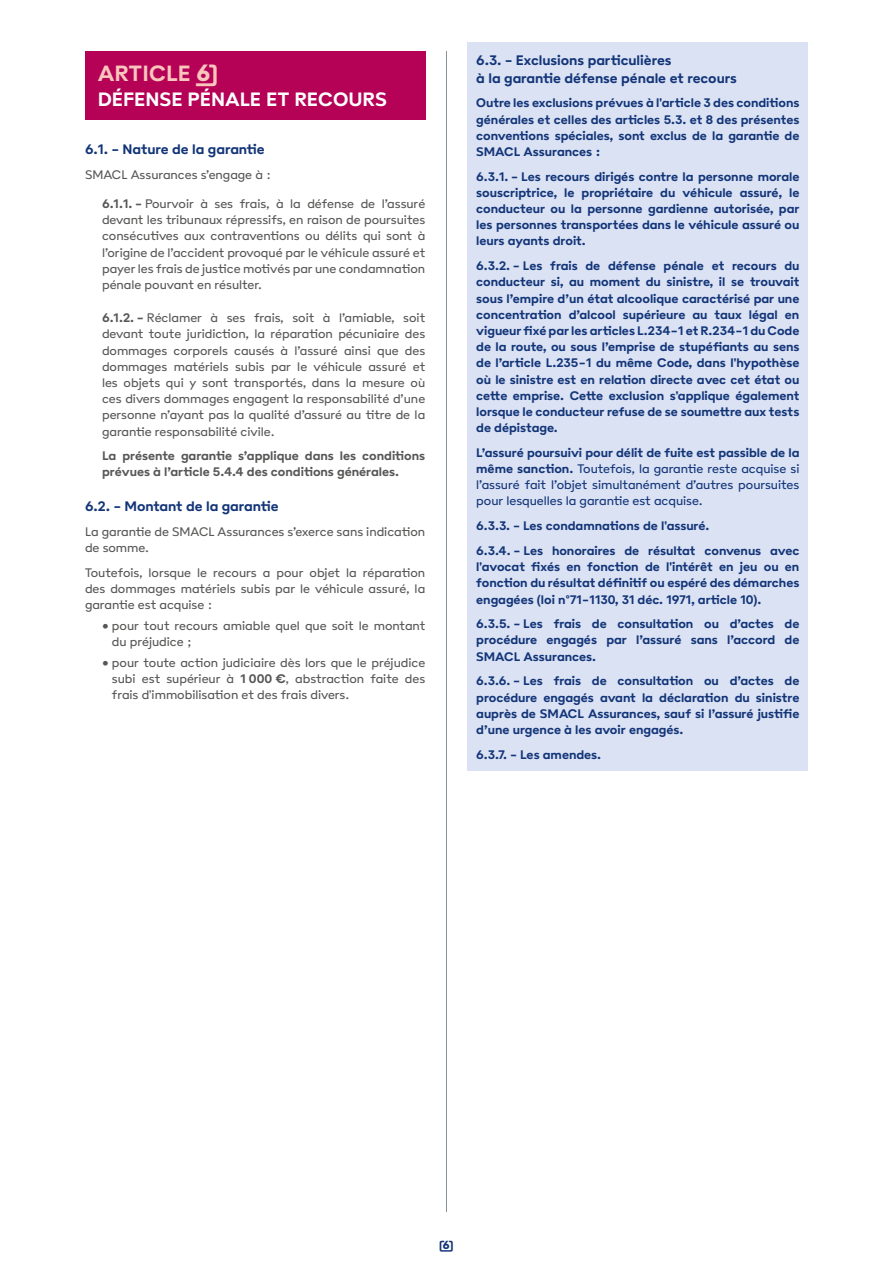
<style>
.page{position:relative;width:893px;height:1263px;background:#fff}
.page>*{position:absolute;margin:0;border:0;box-sizing:border-box;transform-origin:0 0}
.t1{font:700 24px "Poligon";color:#f9c6bd}
.t2{font:700 21px "Poligon";color:#fff}
.t3{font:700 15px/18px "Poligon";color:#133578}
.t4{font:700 13.5px/16.2px "Poligon";color:#133578;text-align:justify}
.t5{font:13.5px/16.2px "Poligon";color:#575756;text-align:justify}
.t6{font:13.5px/16.2px "Poligon";color:#133578;text-align:justify}
.t7{font:700 13.5px/16.2px "Poligon";color:#575756}
.t8{font:12px "Poligon Black Link";color:#133578}
.s1{font-family:"Poligon Black Link";font-weight:400}
.s2{font-weight:700}
</style>
<div class="page">
<hr style="left:446px;top:51px;width:1px;height:1161px;background:#859198">
<div style="left:85px;top:51px;width:340px;height:68px;background:#b50156"></div>
<div style="left:468px;top:43px;width:340px;height:52px;background:#dae2f4"></div>
<div style="left:468px;top:87px;width:340px;height:81px;background:#dae2f4"></div>
<div style="left:468px;top:160px;width:340px;height:97px;background:#dae2f4"></div>
<div style="left:468px;top:249px;width:340px;height:195px;background:#dae2f4"></div>
<div style="left:468px;top:436px;width:340px;height:81px;background:#dae2f4"></div>
<div style="left:468px;top:509px;width:340px;height:33px;background:#dae2f4"></div>
<div style="left:468px;top:534px;width:340px;height:81px;background:#dae2f4"></div>
<div style="left:468px;top:607px;width:340px;height:65px;background:#dae2f4"></div>
<div style="left:468px;top:665px;width:340px;height:81px;background:#dae2f4"></div>
<div style="left:468px;top:738px;width:340px;height:32px;background:#dae2f4"></div>
<h1 class="t1" style="left:98px;top:58px;width:122px">ARTICLE <span class="s1">6</span></h1>
<h2 class="t2" style="left:98px;top:87px;width:291px">DÉFENSE PÉNALE ET RECOURS</h2>
<p class="t3" style="left:85px;top:140px;width:181px">6.1. - Nature de la garantie</p>
<p class="t5" style="left:102px;top:160px;width:325px;line-height:29px;text-indent:-17px">SMACL Assurances s’engage à :<br><span class="s2">6.1.1. -</span> Pourvoir à ses frais, à la défense de l’assuré</p>
<p class="t5" style="left:102px;top:211px;width:325px">devant les tribunaux répressifs, en raison de poursuites consécutives aux contraventions ou délits qui sont à l’origine de l’accident provoqué par le véhicule assuré et payer les frais de justice motivés par une condamnation pénale pouvant en résulter.</p>
<p class="t5" style="left:102px;top:309px;width:325px"><span class="s2">6.1.2. -</span> Réclamer à ses frais, soit à l’amiable, soit devant toute juridiction, la réparation pécuniaire des dommages corporels causés à l’assuré ainsi que des dommages matériels subis par le véhicule assuré et les objets qui y sont transportés, dans la mesure où ces divers dommages engagent la responsabilité d’une personne n’ayant pas la qualité d’assuré au titre de la garantie responsabilité civile.</p>
<p class="t7" style="left:102px;top:447px;width:325px">La présente garantie s’applique dans les conditions prévues à l’article 5.4.4 des conditions générales.</p>
<p class="t3" style="left:85px;top:497px;width:195px">6.2. - Montant de la garantie</p>
<p class="t5" style="left:85px;top:523px;width:342px">La garantie de SMACL Assurances s’exerce sans indication de somme.</p>
<p class="t5" style="left:85px;top:564px;width:342px">Toutefois, lorsque le recours a pour objet la réparation des dommages matériels subis par le véhicule assuré, la garantie est acquise :</p>
<p class="t5" style="left:112px;top:617px;width:315px;text-indent:-10px">• pour tout recours amiable quel que soit le montant du préjudice ;</p>
<p class="t5" style="left:112px;top:654px;width:315px;text-indent:-10px">• pour toute action judiciaire dès lors que le préjudice subi est supérieur à <span class="s2">1 000 €</span>, abstraction faite des frais d'immobilisation et des frais divers.</p>
<p class="t3" style="left:476px;top:50px;width:262px">6.3. - Exclusions particulières<br>à la garantie défense pénale et recours</p>
<p class="t4" style="left:476px;top:94px;width:325px">Outre les exclusions prévues à l'article 3 des conditions générales et celles des articles 5.3. et 8 des présentes conventions spéciales, sont exclus de la garantie de SMACL Assurances :</p>
<p class="t4" style="left:476px;top:168px;width:325px">6.3.1. - Les recours dirigés contre la personne morale souscriptrice, le propriétaire du véhicule assuré, le conducteur ou la personne gardienne autorisée, par les personnes transportées dans le véhicule assuré ou leurs ayants droit.</p>
<p class="t4" style="left:476px;top:257px;width:325px">6.3.2. - Les frais de défense pénale et recours du conducteur si, au moment du sinistre, il se trouvait sous l’empire d’un état alcoolique caractérisé par une concentration d’alcool supérieure au taux légal en vigueur fixé par les articles L.234-1 et R.234-1 du Code de la route, ou sous l’emprise de stupéfiants au sens de l’article L.235-1 du même Code, dans l'hypothèse où le sinistre est en relation directe avec cet état ou cette emprise. Cette exclusion s'applique également lorsque le conducteur refuse de se soumettre aux tests de dépistage.</p>
<p class="t6" style="left:476px;top:444px;width:325px"><span class="s2">L’assuré poursuivi pour délit de fuite est passible de la même sanction.</span> Toutefois, la garantie reste acquise si l’assuré fait l’objet simultanément d’autres poursuites pour lesquelles la garantie est acquise.</p>
<p class="t4" style="left:476px;top:513px;width:325px;line-height:24.8px">6.3.3. - Les condamnations de l'assuré.<br>6.3.4. - Les honoraires de résultat convenus avec</p>
<p class="t4" style="left:476px;top:558px;width:325px">l'avocat fixés en fonction de l'intérêt en jeu ou en fonction du résultat définitif ou espéré des démarches engagées (loi n°71-1130, 31 déc. 1971, article 10).</p>
<p class="t4" style="left:476px;top:615px;width:325px">6.3.5. - Les frais de consultation ou d’actes de procédure engagés par l’assuré sans l’accord de SMACL Assurances.</p>
<p class="t4" style="left:476px;top:672px;width:325px">6.3.6. - Les frais de consultation ou d’actes de procédure engagés avant la déclaration du sinistre auprès de SMACL Assurances, sauf si l’assuré justifie d’une urgence à les avoir engagés.</p>
<p class="t4" style="left:476px;top:746px;width:126px">6.3.7. - Les amendes.</p>
<p class="t8" style="left:439px;top:1237px;width:16px">6</p>
</div>
